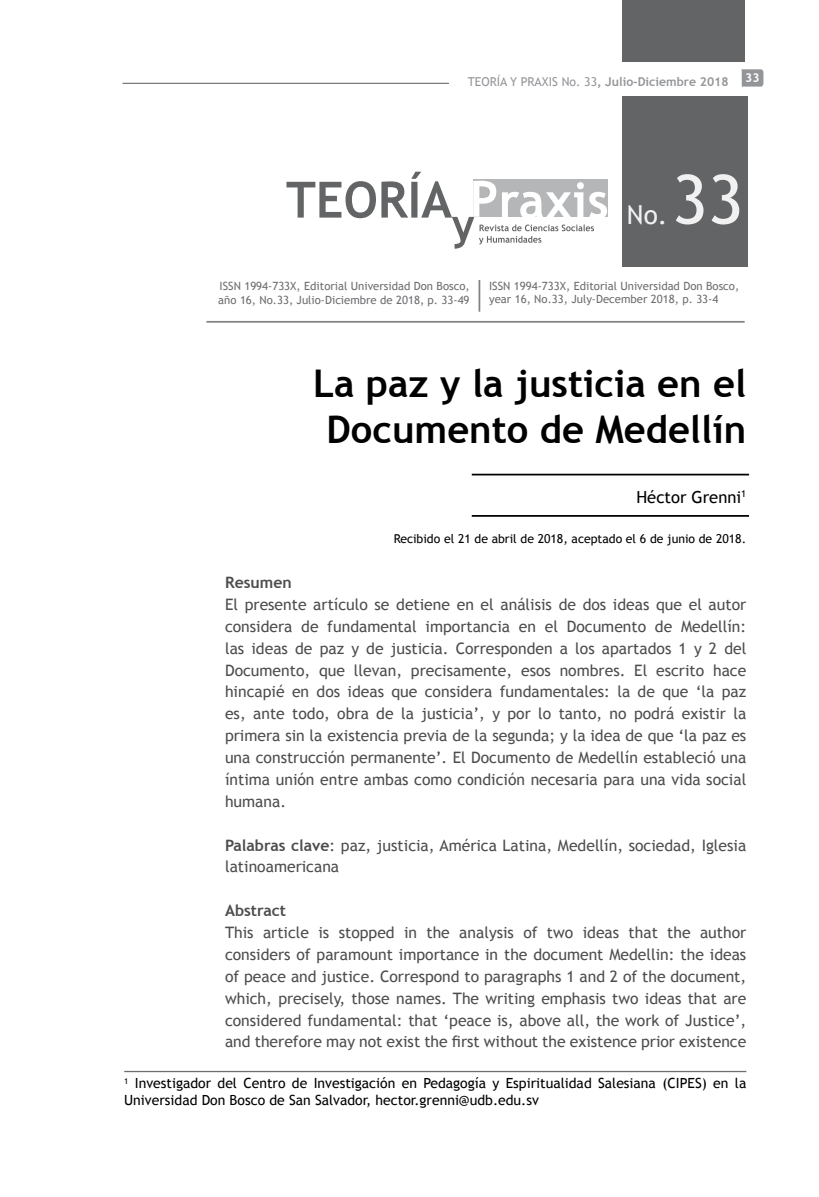
<style>
.page{position:relative;width:819px;height:1197px;background:#fff}
.page>*{position:absolute;margin:0;border:0;box-sizing:border-box;transform-origin:0 0}
.t1{font:68.25px "Trebuchet MS";color:#f1f1f2}
.t2{font:700 38.15px/45.9px "Trebuchet MS";color:#000;text-align:center}
.t3{font:26.25px "Trebuchet MS";color:#f1f1f2}
.t4{font:16.62px "Trebuchet MS";color:#000}
.t5{font:15.75px/21.9px "Trebuchet MS";color:#4d4d4f;text-align:justify}
.t6{font:700 15.75px "Trebuchet MS";color:#4d4d4f}
.t7{font:14px/16.8px "Trebuchet MS";color:#000}
.t8{font:12.25px "Trebuchet MS";color:#000}
.t9{font:700 12.25px "Trebuchet MS";color:#939598}
.t10{font:700 12.25px "Trebuchet MS";color:#fff}
.t11{font:11.38px/13.7px "Trebuchet MS";color:#6d6e71}
.s1{font-weight:400}
.s2{font-size:12.25px;color:#fff}
.s3{font-weight:700}
</style>
<div class="page">
<svg style="left:741px;top:69px;width:22px;height:18px"></svg>
<hr style="left:123px;top:83px;width:326px;height:1px;background:#58595b">
<hr style="left:124px;top:1071px;width:622px;height:1px;background:#6d6e71">
<svg style="left:286px;top:172px;width:321px;height:77px"></svg>
<hr style="left:206px;top:321px;width:539px;height:2px;background:#808285">
<div style="left:622px;top:97px;width:126px;height:170px;background:#636466"></div>
<div style="left:622px;top:0;width:123px;height:61px;background:#636466"></div>
<hr style="left:479px;top:280px;width:1px;height:32px;background:#808285">
<hr style="left:472px;top:474px;width:277px;height:1px;background:#000">
<hr style="left:472px;top:515px;width:277px;height:2px;background:#000">
<p class="t9" style="left:468px;top:74px;width:262px"><span class="s1">TEORÍA Y PRAXIS No. 33</span>, Julio-Diciembre 2018</p>
<p class="t10" style="left:745px;top:70px;width:16px">33</p>
<h3 class="t3" style="left:627px;top:199px;width:42px">No.</h3>
<h1 class="t1" style="left:672px;top:159px;width:73px">33</h1>
<p class="t11" style="left:216px;top:280px;width:255px"><span class="s2">i</span>ISSN 1994-733X, Editorial Universidad Don Bosco, año 16, No.33, Julio-Diciembre de 2018, p. 33-49</p>
<p class="t11" style="left:489px;top:279px;width:252px">ISSN 1994-733X, Editorial Universidad Don Bosco, year 16, No.33, July-December 2018, p. 33-4</p>
<h2 class="t2" style="left:313px;top:361px;width:435px">La paz y la justicia en el<br>Documento de Medellín</h2>
<p class="t4" style="left:636px;top:487px;width:111px">Héctor Grenni<sup>1</sup></p>
<p class="t8" style="left:394px;top:531px;width:354px">Recibido el 21 de abril de 2018, aceptado el 6 de junio de 2018.</p>
<p class="t6" style="left:225px;top:573px;width:68px">Resumen</p>
<p class="t5" style="left:225px;top:594px;width:523px">El presente artículo se detiene en el análisis de dos ideas que el autor considera de fundamental importancia en el Documento de Medellín: las ideas de paz y de justicia. Corresponden a los apartados 1 y 2 del Documento, que llevan, precisamente, esos nombres. El escrito hace hincapié en dos ideas que considera fundamentales: la de que ‘la paz es, ante todo, obra de la justicia’, y por lo tanto, no podrá existir la primera sin la existencia previa de la segunda; y la idea de que ‘la paz es una construcción permanente’. El Documento de Medellín estableció una íntima unión entre ambas como condición necesaria para una vida social humana.</p>
<p class="t5" style="left:225px;top:834px;width:523px"><span class="s3">Palabras clave</span>: paz, justicia, América Latina, Medellín, sociedad, Iglesia latinoamericana</p>
<p class="t6" style="left:225px;top:901px;width:63px">Abstract</p>
<p class="t5" style="left:225px;top:922px;width:523px">This article is stopped in the analysis of two ideas that the author considers of paramount importance in the document Medellin: the ideas of peace and justice. Correspond to paragraphs 1 and 2 of the document, which, precisely, those names. The writing emphasis two ideas that are considered fundamental: that ‘peace is, above all, the work of Justice’, and therefore may not exist the first without the existence prior existence</p>
<p class="t7" style="left:124px;top:1075px;width:624px"><sup>1</sup> Investigador del Centro de Investigación en Pedagogía y Espiritualidad Salesiana (CIPES) en la<br>Universidad Don Bosco de San Salvador, hector.grenni@udb.edu.sv</p>
</div>
